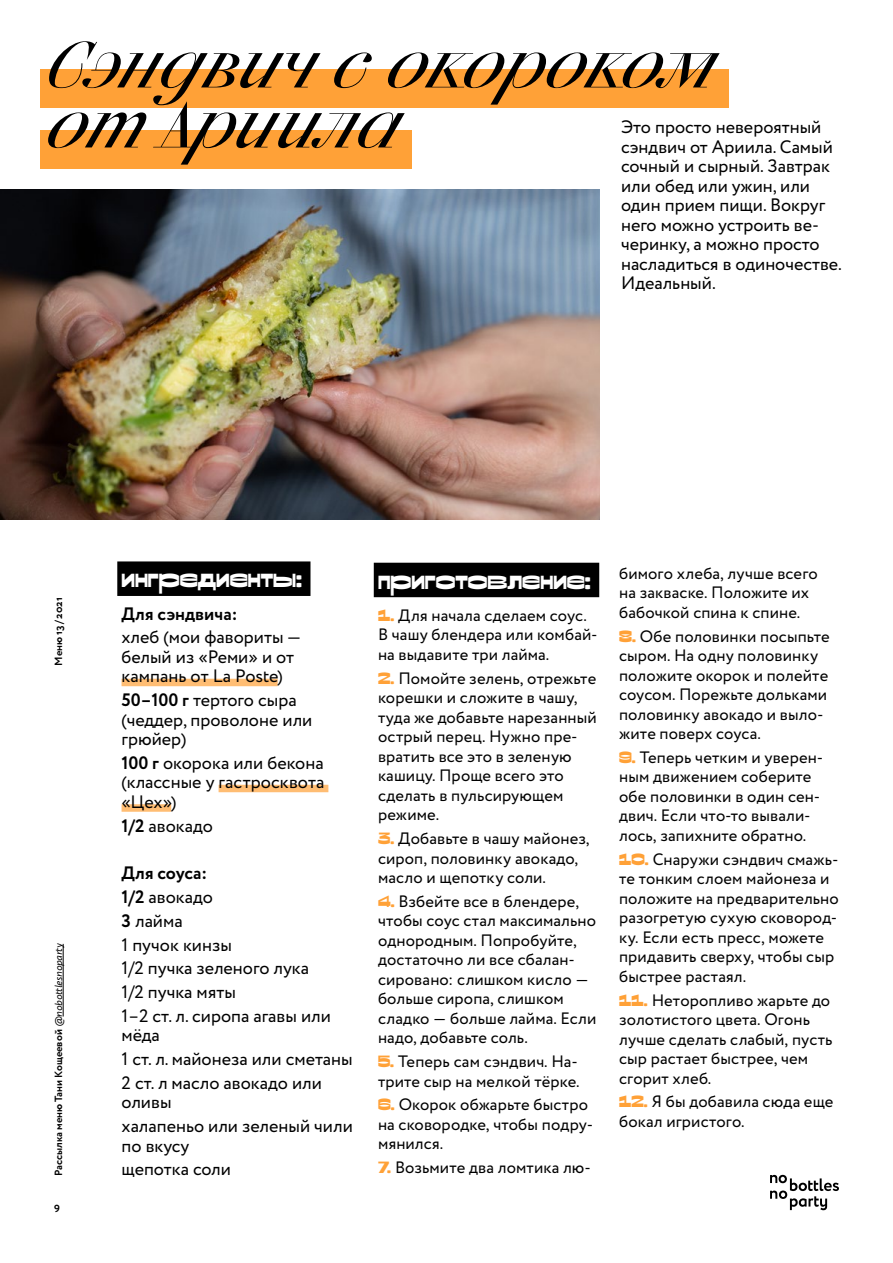
<style>
.page{position:relative;width:893px;height:1263px;background:#fff}
.page>*{position:absolute;margin:0;border:0;box-sizing:border-box;transform-origin:0 0}
.t1{font:italic 66px/60px "CSTM Xprmntl 02";color:#000}
.t2{font:700 25.5px "CSTM Xprmntl 02";color:#fff}
.t3{font:18px/19.5px "Circe";color:#000}
.t4{font:700 18px "Circe";color:#000}
.t5{font:16.5px/19.5px "Circe";letter-spacing:.005em;color:#000}
.t6{font:700 10.5px "Circe";color:#000}
.s1{font-weight:400;font-style:italic}
.s2{font-weight:700}
.s3{font-family:"CSTM Xprmntl 02";font-weight:700;color:#ffa137}
</style>
<div class="page">
<svg style="left:770px;top:1175px;width:69px;height:35px"></svg>
<hr style="left:63px;top:944px;width:1px;height:72px;background:#000">
<img style="left:0;top:189px;width:600px;height:330px">
<div style="left:117px;top:561px;width:193px;height:35px;background:#000"></div>
<div style="left:122px;top:679px;width:156px;height:7px;background:#ffbd73"></div>
<div style="left:219px;top:785px;width:109px;height:7px;background:#ffbd73"></div>
<div style="left:122px;top:804px;width:49px;height:8px;background:#ffbd73"></div>
<div style="left:40px;top:69px;width:689px;height:38px;background:#ffa137"></div>
<div style="left:40px;top:130px;width:372px;height:38px;background:#ffa137"></div>
<div style="left:374px;top:563px;width:225px;height:34px;background:#000"></div>
<h1 class="t1" style="left:50px;top:35px;width:670px">Сэндвич с окороком от Ариила</h1>
<p class="t3" style="left:621px;top:118px;width:222px">Это просто невероятный сэндвич от Ариила. Самый сочный и сырный. Завтрак или обед или ужин, или один прием пищи. Вокруг него можно устроить ве&shy;черинку, а можно просто насладиться в одиночестве.<br>Идеальный.</p>
<p class="t6" style="left:51px;top:666px;width:70px;rotate:-90deg">Меню 13/2021</p>
<p class="t6" style="left:51px;top:1176px;width:234px;rotate:-90deg">Рассылка меню Тани Кощеевой <span class="s1">@nobottlesnoparty</span></p>
<p class="t6" style="left:54px;top:1199px;width:7px">9</p>
<h2 class="t2" style="left:122px;top:560px;width:182px">ингредиенты:</h2>
<p class="t4" style="left:122px;top:601px;width:117px">Для сэндвича:</p>
<p class="t3" style="left:122px;top:628px;width:181px">хлеб (мои фавориты — белый из «Реми» и от кампань от La Poste)</p>
<p class="t3" style="left:122px;top:691px;width:192px"><span class="s2">50–100 г</span> тертого сыра (чеддер, проволоне или грюйер)</p>
<p class="t3" style="left:122px;top:754px;width:204px;text-align:justify"><span class="s2">100 г</span> окорока или бекона (классные у гастросквота «Цех»)</p>
<p class="t3" style="left:122px;top:816px;width:93px"><span class="s2">1/2</span> авокадо</p>
<p class="t3" style="left:122px;top:862px;width:211px;line-height:23.7px"><span class="s2">Для соуса:<br>1/2</span> авокадо<br><span class="s2">3</span> лайма<br>1 пучок кинзы<br>1/2 пучка зеленого лука<br>1/2 пучка мяты<br>1–2 ст. л. сиропа агавы или</p>
<p class="t3" style="left:122px;top:1024px;width:233px;line-height:23.7px">мёда<br>1 ст. л. майонеза или сметаны<br>2 ст. л масло авокадо или</p>
<p class="t3" style="left:122px;top:1091px;width:233px;line-height:23.7px">оливы<br>халапеньо или зеленый чили</p>
<p class="t3" style="left:122px;top:1134px;width:111px;line-height:23.7px">по вкусу щепотка соли</p>
<h2 class="t2" style="left:378px;top:562px;width:214px">приготовление:</h2>
<p class="t5" style="left:378px;top:606px;width:221px"><span class="s3">1.</span> Для начала сделаем соус.<br>В чашу блендера или комбай&shy;на выдавите три лайма.</p>
<p class="t5" style="left:378px;top:669px;width:220px"><span class="s3">2.</span> Помойте зелень, отрежьте корешки и сложите в чашу, туда же добавьте нарезанный острый перец. Нужно пре&shy;вратить все это в зеленую кашицу. Проще всего это сделать в пульсирующем режиме.</p>
<p class="t5" style="left:378px;top:829px;width:213px"><span class="s3">3.</span> Добавьте в чашу майонез, сироп, половинку авокадо, масло и щепотку соли.</p>
<p class="t5" style="left:378px;top:892px;width:220px"><span class="s3">4.</span> Взбейте все в блендере, чтобы соус стал максимально однородным. Попробуйте, достаточно ли все сбалан&shy;сировано: слишком кисло — больше сиропа, слишком сладко — больше лайма. Если надо, добавьте соль.</p>
<p class="t5" style="left:378px;top:1052px;width:203px"><span class="s3">5.</span> Теперь сам сэндвич. На&shy;трите сыр на мелкой тёрке.</p>
<p class="t5" style="left:378px;top:1095px;width:217px"><span class="s3">6.</span> Окорок обжарьте быстро на сковородке, чтобы подру&shy;мянился.</p>
<p class="t5" style="left:378px;top:1158px;width:214px"><span class="s3">7.</span> Возьмите два ломтика лю-</p>
<p class="t5" style="left:619px;top:564px;width:200px">бимого хлеба, лучше всего на закваске. Положите их бабочкой спина к спине.</p>
<p class="t5" style="left:619px;top:627px;width:212px"><span class="s3">8.</span> Обе половинки посыпьте сыром. На одну половинку положите окорок и полейте соусом. Порежьте дольками половинку авокадо и выло&shy;жите поверх соуса.</p>
<p class="t5" style="left:619px;top:748px;width:206px"><span class="s3">9.</span> Теперь четким и уверен&shy;ным движением соберите обе половинки в один сен&shy;двич. Если что-то вывали&shy;лось, запихните обратно.</p>
<p class="t5" style="left:619px;top:850px;width:221px"><span class="s3">10.</span> Снаружи сэндвич смажь&shy;те тонким слоем майонеза и положите на предварительно разогретую сухую сковород&shy;ку. Если есть пресс, можете придавить сверху, чтобы сыр быстрее растаял.</p>
<p class="t5" style="left:619px;top:991px;width:215px"><span class="s3">11.</span> Неторопливо жарьте до золотистого цвета. Огонь лучше сделать слабый, пусть сыр растает быстрее, чем сгорит хлеб.</p>
<p class="t5" style="left:619px;top:1092px;width:216px"><span class="s3">12.</span> Я бы добавила сюда еще бокал игристого.</p>
</div>
